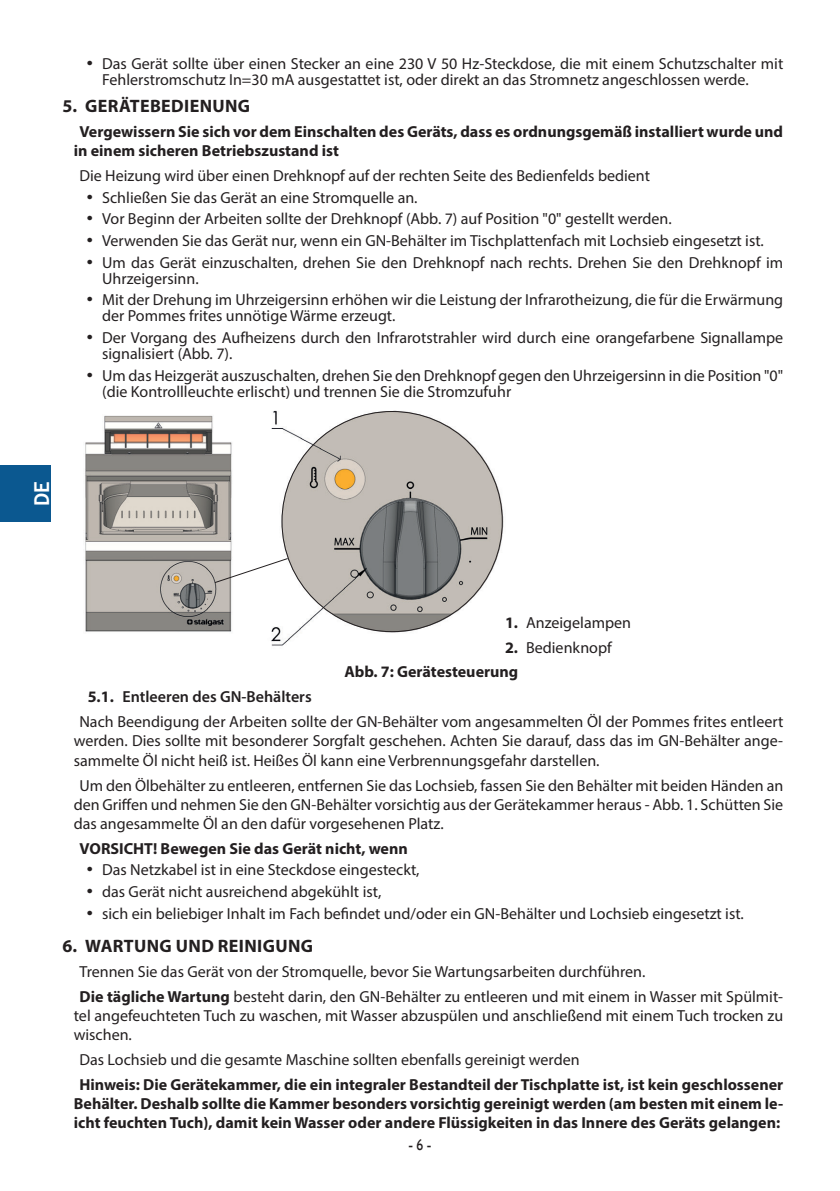
<style>
.page{position:relative;width:840px;height:1191px;background:#fff}
.page>*{position:absolute;margin:0;border:0;box-sizing:border-box;transform-origin:0 0}
.t1{font:700 20.6px "Trebuchet MS";color:#fff}
.t2{font:700 18px "Myriad Pro";letter-spacing:.02em;color:#231f20}
.Tekst_podstawowy{font:16px/19.2px "Myriad Pro";color:#231f20}
.Tekst_podstawowy-2{font:700 16px/19.2px "Myriad Pro";color:#231f20;text-align:center}
.Tekst_podstawowy_bol{font:700 16px/19.2px "Myriad Pro";color:#231f20}
.t3{font:600 16px "Myriad Pro";color:#231f20}
.Podpis_rysunku{font:700 16px "Myriad Pro";color:#231f20}
.t4{font:16px "Humanst 521 EU";color:#231f20;scale:.86 1}
.s1{font-family:"Humanst 521 EU";font-weight:700}
.s2{font-weight:700}
</style>
<div class="page">
<div style="left:0;top:465px;width:51px;height:57px;background:#0b5890"></div>
<img style="left:85px;top:410px;width:419px;height:236px">
<svg style="left:214px;top:558px;width:74px;height:25px"></svg>
<p class="Tekst_podstawowy" style="left:102px;top:55px;width:682px;line-height:16px;text-indent:-17px"><span class="s1">•</span> Das Gerät sollte über einen Stecker an eine 230 V 50 Hz-Steckdose, die mit einem Schutzschalter mit<br>Fehlerstromschutz In=30 mA ausgestattet ist, oder direkt an das Stromnetz angeschlossen werde.</p>
<p class="t2" style="left:63px;top:94px;width:189px">5. GERÄTEBEDIENUNG</p>
<p class="Tekst_podstawowy_bol" style="left:74px;top:121px;width:710px;text-indent:6px">Vergewissern Sie sich vor dem Einschalten des Geräts, dass es ordnungsgemäß installiert wurde und in einem sicheren Betriebszustand ist</p>
<p class="Tekst_podstawowy" style="left:79px;top:166px;width:571px">Die Heizung wird über einen Drehknopf auf der rechten Seite des Bedienfelds bedient</p>
<p class="Tekst_podstawowy" style="left:85px;top:187px;width:334px"><span class="s1">•</span> Schließen Sie das Gerät an eine Stromquelle an.</p>
<p class="Tekst_podstawowy" style="left:85px;top:209px;width:588px"><span class="s1">•</span> Vor Beginn der Arbeiten sollte der Drehknopf (Abb. 7) auf Position "0" gestellt werden.</p>
<p class="Tekst_podstawowy" style="left:85px;top:231px;width:680px"><span class="s1">•</span> Verwenden Sie das Gerät nur, wenn ein GN-Behälter im Tischplattenfach mit Lochsieb eingesetzt ist.</p>
<p class="Tekst_podstawowy" style="left:102px;top:254px;width:682px;line-height:16px;text-indent:-17px"><span class="s1">•</span> Um das Gerät einzuschalten, drehen Sie den Drehknopf nach rechts. Drehen Sie den Drehknopf im<br>Uhrzeigersinn.</p>
<p class="Tekst_podstawowy" style="left:102px;top:292px;width:682px;line-height:16px;text-indent:-17px"><span class="s1">•</span> Mit der Drehung im Uhrzeigersinn erhöhen wir die Leistung der Infrarotheizung, die für die Erwärmung der Pommes frites unnötige Wärme erzeugt.</p>
<p class="Tekst_podstawowy" style="left:102px;top:329px;width:682px;line-height:16px;text-indent:-17px"><span class="s1">•</span> Der Vorgang des Aufheizens durch den Infrarotstrahler wird durch eine orangefarbene Signallampe signalisiert (Abb. 7).</p>
<p class="Tekst_podstawowy" style="left:102px;top:367px;width:682px;line-height:16px;text-indent:-17px"><span class="s1">•</span> Um das Heizgerät auszuschalten, drehen Sie den Drehknopf gegen den Uhrzeigersinn in die Position "0" (die Kontrollleuchte erlischt) und trennen Sie die Stromzufuhr</p>
<p class="t1" style="left:29px;top:506px;width:26px;rotate:-90deg">DE</p>
<p class="Tekst_podstawowy" style="left:504px;top:612px;width:127px"><span class="s2">1.</span> Anzeigelampen</p>
<p class="Tekst_podstawowy" style="left:504px;top:637px;width:108px"><span class="s2">2.</span> Bedienknopf</p>
<p class="Podpis_rysunku" style="left:344px;top:661px;width:175px">Abb. 7: Gerätesteuerung</p>
<p class="t3" style="left:88px;top:687px;width:225px"><span class="s2">5.1.</span> Entleeren des GN-Behälters</p>
<p class="Tekst_podstawowy" style="left:74px;top:712px;width:710px;text-align:justify;text-indent:6px">Nach Beendigung der Arbeiten sollte der GN-Behälter vom angesammelten Öl der Pommes frites entleert werden. Dies sollte mit besonderer Sorgfalt geschehen. Achten Sie darauf, dass das im GN-Behälter ange&shy;sammelte Öl nicht heiß ist. Heißes Öl kann eine Verbrennungsgefahr darstellen.</p>
<p class="Tekst_podstawowy" style="left:74px;top:775px;width:710px;text-align:justify;text-indent:6px">Um den Ölbehälter zu entleeren, entfernen Sie das Lochsieb, fassen Sie den Behälter mit beiden Händen an den Griffen und nehmen Sie den GN-Behälter vorsichtig aus der Gerätekammer heraus - Abb. 1. Schütten Sie das angesammelte Öl an den dafür vorgesehenen Platz.</p>
<p class="Tekst_podstawowy-2" style="left:79px;top:838px;width:330px">VORSICHT! Bewegen Sie das Gerät nicht, wenn</p>
<p class="Tekst_podstawowy" style="left:85px;top:860px;width:336px"><span class="s1">•</span> Das Netzkabel ist in eine Steckdose eingesteckt,</p>
<p class="Tekst_podstawowy" style="left:85px;top:882px;width:297px"><span class="s1">•</span> das Gerät nicht ausreichend abgekühlt ist,</p>
<p class="Tekst_podstawowy" style="left:85px;top:903px;width:660px"><span class="s1">•</span> sich ein beliebiger Inhalt im Fach befindet und/oder ein GN-Behälter und Lochsieb eingesetzt ist.</p>
<p class="t2" style="left:63px;top:934px;width:252px">6. WARTUNG UND REINIGUNG</p>
<p class="Tekst_podstawowy" style="left:79px;top:961px;width:567px">Trennen Sie das Gerät von der Stromquelle, bevor Sie Wartungsarbeiten durchführen.</p>
<p class="Tekst_podstawowy" style="left:74px;top:986px;width:710px;text-align:justify;text-indent:6px"><span class="s2">Die tägliche Wartung</span> besteht darin, den GN-Behälter zu entleeren und mit einem in Wasser mit Spülmit&shy;tel angefeuchteten Tuch zu waschen, mit Wasser abzuspülen und anschließend mit einem Tuch trocken zu wischen.</p>
<p class="Tekst_podstawowy" style="left:79px;top:1049px;width:501px">Das Lochsieb und die gesamte Maschine sollten ebenfalls gereinigt werden</p>
<p class="Tekst_podstawowy-2" style="left:74px;top:1074px;width:710px">Hinweis: Die Gerätekammer, die ein integraler Bestandteil der Tischplatte ist, ist kein geschlossener<br>Behälter. Deshalb sollte die Kammer besonders vorsichtig gereinigt werden (am besten mit einem le&shy;icht feuchten Tuch), damit kein Wasser oder andere Flüssigkeiten in das Innere des Geräts gelangen:</p>
<p class="t4" style="left:408px;top:1134px;width:28px">- 6 -</p>
</div>
